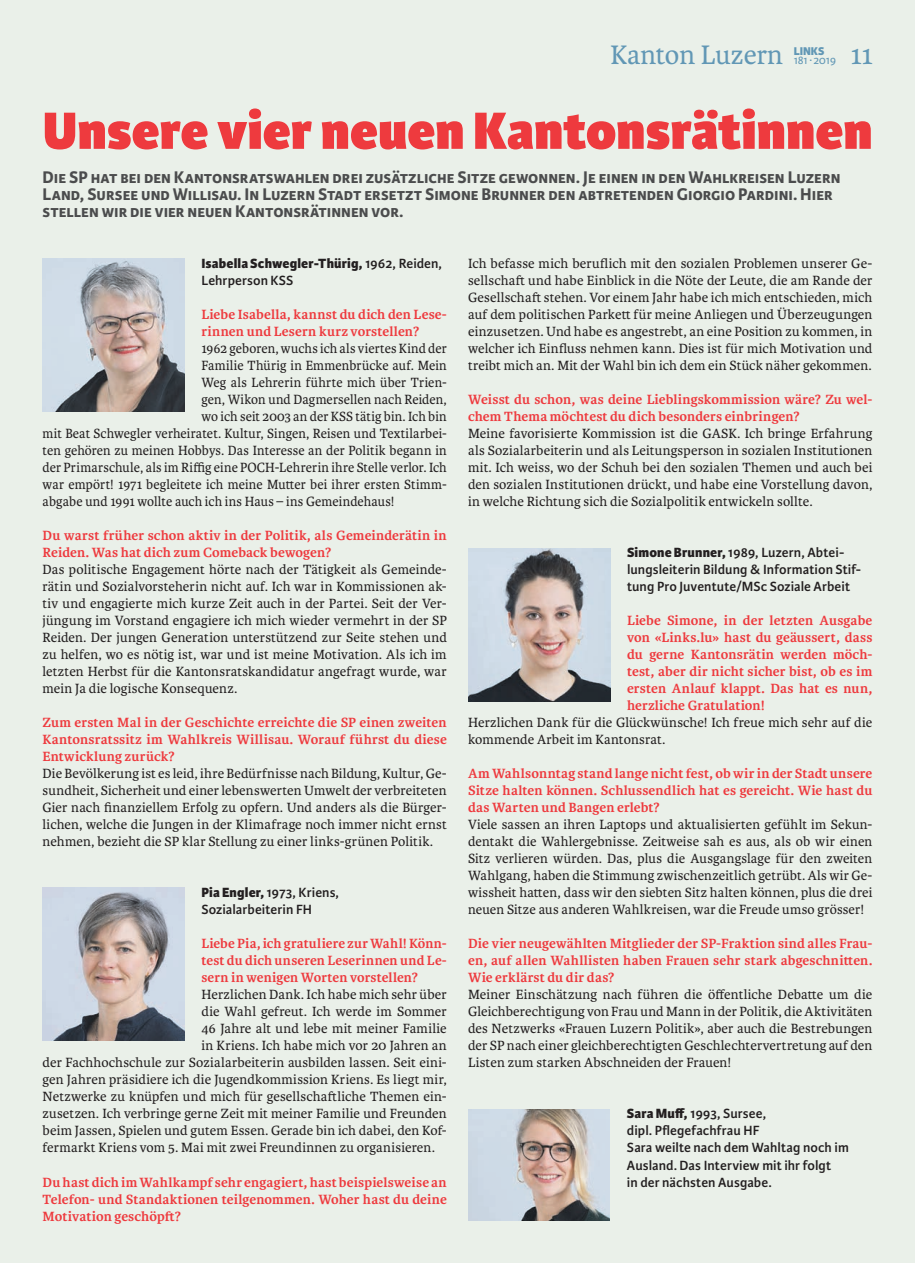
<style>
.page{position:relative;width:915px;height:1263px;background:#fff}
.page>*{position:absolute;margin:0;border:0;box-sizing:border-box;transform-origin:0 0}
.t1{font:800 55.8px "Karmina Sans";letter-spacing:.005em;color:#ee3a3e}
.t2{font:28.5px "Karmina";color:#6197b5}
.t3{font:700 18px/17px "Karmina Sans";color:#4b4c4d}
.t4{font:14.25px/17px "Karmina";letter-spacing:.01em;color:#231f20;text-align:justify}
.t5{font:700 14.25px/17px "Karmina";letter-spacing:.01em;color:#ee3a3e;text-align:justify}
.t6{font:14.25px "Karmina";letter-spacing:.01em;color:#231f20;scale:.96 1}
.t7{font:600 14.25px/17px "Karmina Sans";letter-spacing:.005em;color:#231f20}
.t8{font:800 14.25px/17px "Karmina Sans";letter-spacing:.01em;color:#231f20}
.t9{font:12px "Karmina Sans";letter-spacing:-.02em;color:#6197b5}
.t10{font:800 12px "Karmina Sans";color:#6197b5}
.s1{font-weight:600}
.s2{font-weight:800}
</style>
<div class="page">
<div style="left:0;top:0;width:914px;height:1263px;background:#eaf0e9"></div>
<img style="left:43px;top:258px;width:141px;height:153px">
<img style="left:43px;top:888px;width:141px;height:153px">
<img style="left:468px;top:549px;width:141px;height:153px">
<img style="left:468px;top:1110px;width:141px;height:110px">
<h2 class="t2" style="left:610px;top:39px;width:174px">Kanton Luzern</h2>
<p class="t10" style="left:793px;top:44px;width:32px">LINKS</p>
<p class="t9" style="left:793px;top:53px;width:44px">181∙ 2019</p>
<h2 class="t2" style="left:850px;top:39px;width:24px">11</h2>
<h1 class="t1" style="left:43px;top:97px;width:831px">Unsere vier neuen Kantonsrätinnen</h1>
<p class="t3" style="left:43px;top:169px;width:799px">Die SP hat bei den Kantonsratswahlen drei zusätzliche Sitze gewonnen. Je einen in den Wahlkreisen Luzern<br>Land, Sursee und Willisau. In Luzern Stadt ersetzt Simone Brunner den abtretenden Giorgio Pardini. Hier stellen wir die vier neuen Kantonsrätinnen vor.</p>
<p class="t8" style="left:201px;top:255px;width:242px">Isabella Schwegler-Thürig, <span class="s1">1962, Reiden,<br>Lehrperson KSS</span></p>
<p class="t5" style="left:201px;top:306px;width:247px">Liebe Isabella, kannst du dich den Lese&shy;rinnen und Lesern kurz vorstellen?</p>
<p class="t6" style="left:201px;top:340px;width:257px">1962 geboren, wuchs ich als viertes Kind der</p>
<p class="t6" style="left:201px;top:357px;width:257px">Familie Thürig in Emmenbrücke auf. Mein</p>
<p class="t6" style="left:201px;top:374px;width:257px">Weg als Lehrerin führte mich über Trien-</p>
<p class="t6" style="left:201px;top:391px;width:257px">gen, Wikon und Dagmersellen nach Reiden,</p>
<p class="t6" style="left:201px;top:408px;width:257px">wo ich seit 2003 an der KSS tätig bin. Ich bin</p>
<p class="t6" style="left:43px;top:425px;width:422px">mit Beat Schwegler verheiratet. Kultur, Singen, Reisen und Textilarbei-</p>
<p class="t6" style="left:43px;top:442px;width:422px">ten gehören zu meinen Hobbys. Das Interesse an der Politik begann in</p>
<p class="t6" style="left:43px;top:459px;width:422px">der Primarschule, als im Riffig eine POCH-Lehrerin ihre Stelle verlor. Ich</p>
<p class="t6" style="left:43px;top:476px;width:421px">war empört! 1971 begleitete ich meine Mutter bei ihrer ersten Stimm-</p>
<p class="t6" style="left:43px;top:493px;width:368px">abgabe und 1991 wollte auch ich ins Haus – ins Gemeindehaus!</p>
<p class="t5" style="left:43px;top:527px;width:405px">Du warst früher schon aktiv in der Politik, als Gemeinderätin in<br>Reiden. Was hat dich zum Comeback bewogen?</p>
<p class="t4" style="left:43px;top:561px;width:405px">Das politische Engagement hörte nach der Tätigkeit als Gemeinde&shy;rätin und Sozialvorsteherin nicht auf. Ich war in Kommissionen ak&shy;tiv und engagierte mich kurze Zeit auch in der Partei. Seit der Ver&shy;jüngung im Vorstand engagiere ich mich wieder vermehrt in der SP Reiden. Der jungen Generation unterstützend zur Seite stehen und zu helfen, wo es nötig ist, war und ist meine Motivation. Als ich im letzten Herbst für die Kantonsratskandidatur angefragt wurde, war mein Ja die logische Konsequenz.</p>
<p class="t5" style="left:43px;top:714px;width:405px">Zum ersten Mal in der Geschichte erreichte die SP einen zweiten Kantonsratssitz im Wahlkreis Willisau. Worauf führst du diese Entwicklung zurück?</p>
<p class="t4" style="left:43px;top:765px;width:405px">Die Bevölkerung ist es leid, ihre Bedürfnisse nach Bildung, Kultur, Ge&shy;sundheit, Sicherheit und einer lebenswerten Umwelt der verbreiteten Gier nach finanziellem Erfolg zu opfern. Und anders als die Bürger&shy;lichen, welche die Jungen in der Klimafrage noch immer nicht ernst nehmen, bezieht die SP klar Stellung zu einer links-grünen Politik.</p>
<p class="t7" style="left:201px;top:884px;width:139px"><span class="s2">Pia Engler,</span> 1973, Kriens,<br>Sozialarbeiterin FH</p>
<p class="t5" style="left:201px;top:935px;width:247px">Liebe Pia, ich gratuliere zur Wahl! Könn&shy;test du dich unseren Leserinnen und Le&shy;sern in wenigen Worten vorstellen?</p>
<p class="t4" style="left:201px;top:986px;width:247px">Herzlichen Dank. Ich habe mich sehr über</p>
<p class="t4" style="left:201px;top:1003px;width:247px">die Wahl gefreut. Ich werde im Sommer</p>
<p class="t4" style="left:201px;top:1020px;width:247px">46 Jahre alt und lebe mit meiner Familie</p>
<p class="t4" style="left:201px;top:1037px;width:247px">in Kriens. Ich habe mich vor 20 Jahren an</p>
<p class="t4" style="left:43px;top:1054px;width:405px">der Fachhochschule zur Sozialarbeiterin ausbilden lassen. Seit eini-</p>
<p class="t4" style="left:43px;top:1071px;width:405px">gen Jahren präsidiere ich die Jugendkommission Kriens. Es liegt mir,</p>
<p class="t4" style="left:43px;top:1088px;width:405px">Netzwerke zu knüpfen und mich für gesellschaftliche Themen ein-</p>
<p class="t4" style="left:43px;top:1105px;width:405px">zusetzen. Ich verbringe gerne Zeit mit meiner Familie und Freunden</p>
<p class="t4" style="left:43px;top:1122px;width:405px">beim Jassen, Spielen und gutem Essen. Gerade bin ich dabei, den Kof-</p>
<p class="t4" style="left:43px;top:1139px;width:394px">fermarkt Kriens vom 5. Mai mit zwei Freundinnen zu organisieren.</p>
<p class="t5" style="left:43px;top:1174px;width:405px">Du hast dich im Wahlkampf sehr engagiert, hast beispielsweise an Telefon- und Standaktionen teilgenommen. Woher hast du deine Motivation geschöpft?</p>
<p class="t4" style="left:468px;top:255px;width:405px">Ich befasse mich beruflich mit den sozialen Problemen unserer Ge&shy;sellschaft und habe Einblick in die Nöte der Leute, die am Rande der Gesellschaft stehen. Vor einem Jahr habe ich mich entschieden, mich auf dem politischen Parkett für meine Anliegen und Überzeugungen einzusetzen. Und habe es angestrebt, an eine Position zu kommen, in welcher ich Einfluss nehmen kann. Dies ist für mich Motivation und treibt mich an. Mit der Wahl bin ich dem ein Stück näher gekommen.</p>
<p class="t5" style="left:468px;top:391px;width:405px">Weisst du schon, was deine Lieblingskommission wäre? Zu wel&shy;chem Thema möchtest du dich besonders einbringen?</p>
<p class="t4" style="left:468px;top:425px;width:405px">Meine favorisierte Kommission ist die GASK. Ich bringe Erfahrung als Sozialarbeiterin und als Leitungsperson in sozialen Institutionen mit. Ich weiss, wo der Schuh bei den sozialen Themen und auch bei den sozialen Institutionen drückt, und habe eine Vorstellung davon, in welche Richtung sich die Sozialpolitik entwickeln sollte.</p>
<p class="t7" style="left:626px;top:544px;width:235px"><span class="s2">Simone Brunner,</span> 1989, Luzern, Abtei&shy;lungsleiterin Bildung &amp; Information Stif&shy;tung Pro Juventute/MSc Soziale Arbeit</p>
<p class="t5" style="left:626px;top:612px;width:247px">Liebe Simone, in der letzten Ausgabe von «Links.lu» hast du geäussert, dass du gerne Kantonsrätin werden möch&shy;test, aber dir nicht sicher bist, ob es im ersten Anlauf klappt. Das hat es nun, herzliche Gratulation!</p>
<p class="t4" style="left:468px;top:714px;width:405px">Herzlichen Dank für die Glückwünsche! Ich freue mich sehr auf die kommende Arbeit im Kantonsrat.</p>
<p class="t5" style="left:468px;top:765px;width:405px">Am Wahlsonntag stand lange nicht fest, ob wir in der Stadt unsere Sitze halten können. Schlussendlich hat es gereicht. Wie hast du das Warten und Bangen erlebt?</p>
<p class="t4" style="left:468px;top:816px;width:405px">Viele sassen an ihren Laptops und aktualisierten gefühlt im Sekun&shy;dentakt die Wahlergebnisse. Zeitweise sah es aus, als ob wir einen Sitz verlieren würden. Das, plus die Ausgangslage für den zweiten Wahlgang, haben die Stimmung zwischenzeitlich getrübt. Als wir Ge&shy;wissheit hatten, dass wir den siebten Sitz halten können, plus die drei neuen Sitze aus anderen Wahlkreisen, war die Freude umso grösser!</p>
<p class="t5" style="left:468px;top:935px;width:405px">Die vier neugewählten Mitglieder der SP-Fraktion sind alles Frau&shy;en, auf allen Wahllisten haben Frauen sehr stark abgeschnitten.<br>Wie erklärst du dir das?</p>
<p class="t4" style="left:468px;top:986px;width:405px">Meiner Einschätzung nach führen die öffentliche Debatte um die Gleichberechtigung von Frau und Mann in der Politik, die Aktivitäten des Netzwerks «Frauen Luzern Politik», aber auch die Bestrebungen der SP nach einer gleichberechtigten Geschlechtervertretung auf den Listen zum starken Abschneiden der Frauen!</p>
<p class="t7" style="left:626px;top:1105px;width:223px"><span class="s2">Sara Muff,</span> 1993, Sursee,<br>dipl. Pflegefachfrau HF<br>Sara weilte nach dem Wahltag noch im<br>Ausland. Das Interview mit ihr folgt<br>in der nächsten Ausgabe.</p>
</div>
